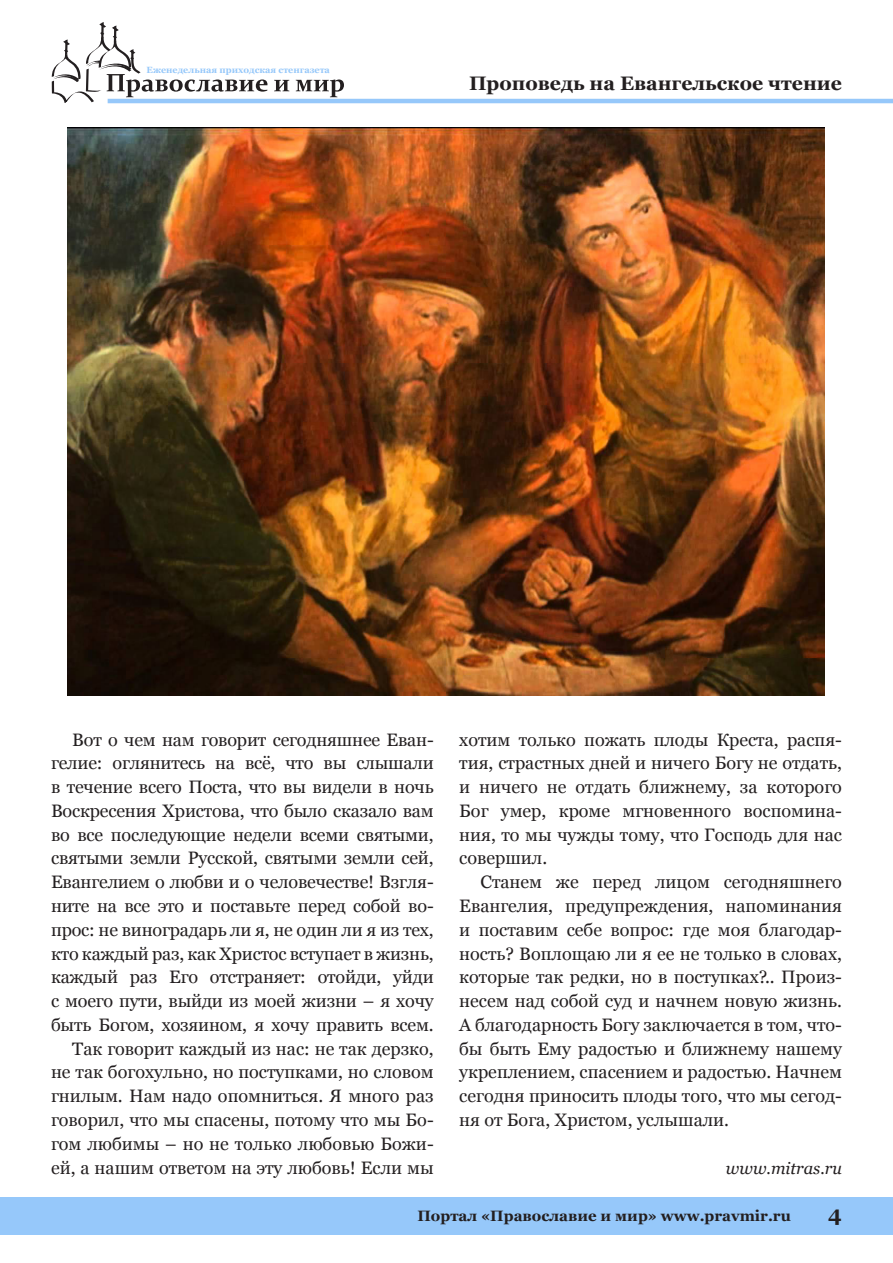
<style>
.page{position:relative;width:893px;height:1263px;background:#fff}
.page>*{position:absolute;margin:0;border:0;box-sizing:border-box;transform-origin:0 0}
.t1{font:700 21px "Georgia";color:#231f20}
.kolontitul{font:700 19.5px "Georgia";color:#231f20}
.Text{font:18px/23.7px "Georgia";color:#231f20;text-align:justify}
.Bibliography{font:italic 16.5px "Georgia";color:#231f20}
.t2{font:700 15px "Georgia";color:#231f20}
.t3{font:700 9px "Georgia";color:#96c8fa}
</style>
<div class="page">
<svg style="left:52px;top:22px;width:215px;height:81px"></svg>
<svg style="left:274px;top:80px;width:15px;height:11px"></svg>
<svg style="left:296px;top:79px;width:48px;height:18px"></svg>
<hr style="left:108px;top:99px;width:785px;height:4px;background:#96c8fa">
<div style="left:0;top:1197px;width:893px;height:37px;background:#96c8fa"></div>
<img style="left:67px;top:128px;width:757px;height:567px">
<p class="t3" style="left:147px;top:64px;width:185px">Еженедельная приходская стенгазета</p>
<p class="kolontitul" style="left:469px;top:71px;width:374px">Проповедь на Евангельское чтение</p>
<p class="Text" style="left:51px;top:728px;width:384px;text-indent:21px">Вот о чем нам говорит сегодняшнее Еван&shy;гелие: оглянитесь на всё, что вы слышали в течение всего Поста, что вы видели в ночь Воскресения Христова, что было сказало вам во все последующие недели всеми святыми, святыми земли Русской, святыми земли сей, Евангелием о любви и о человечестве! Взгля&shy;ните на все это и поставьте перед собой во&shy;прос: не виноградарь ли я, не один ли я из тех, кто каждый раз, как Христос вступает в жизнь, каждый раз Его отстраняет: отойди, уйди с моего пути, выйди из моей жизни – я хочу быть Богом, хозяином, я хочу править всем.</p>
<p class="Text" style="left:51px;top:1037px;width:384px;text-indent:21px">Так говорит каждый из нас: не так дерзко, не так богохульно, но поступками, но словом гнилым. Нам надо опомниться. Я много раз говорил, что мы спасены, потому что мы Бо&shy;гом любимы – но не только любовью Божи&shy;ей, а нашим ответом на эту любовь! Если мы</p>
<p class="Text" style="left:459px;top:728px;width:384px">хотим только пожать плоды Креста, распя&shy;тия, страстных дней и ничего Богу не отдать, и ничего не отдать ближнему, за которого Бог умер, кроме мгновенного воспомина&shy;ния, то мы чужды тому, что Господь для нас совершил.</p>
<p class="Text" style="left:459px;top:870px;width:384px;text-indent:21px">Станем же перед лицом сегодняшнего Евангелия, предупреждения, напоминания и поставим себе вопрос: где моя благодар&shy;ность? Воплощаю ли я ее не только в словах, которые так редки, но в поступках?.. Произ&shy;несем над собой суд и начнем новую жизнь.<br>А благодарность Богу заключается в том, что&shy;бы быть Ему радостью и ближнему нашему укреплением, спасением и радостью. Начнем сегодня приносить плоды того, что мы сегод&shy;ня от Бога, Христом, услышали.</p>
<p class="Bibliography" style="left:726px;top:1157px;width:117px">www.mitras.ru</p>
<p class="t2" style="left:417px;top:1206px;width:375px">Портал «Православие и мир» www.pravmir.ru</p>
<p class="t1" style="left:828px;top:1200px;width:15px">4</p>
</div>
